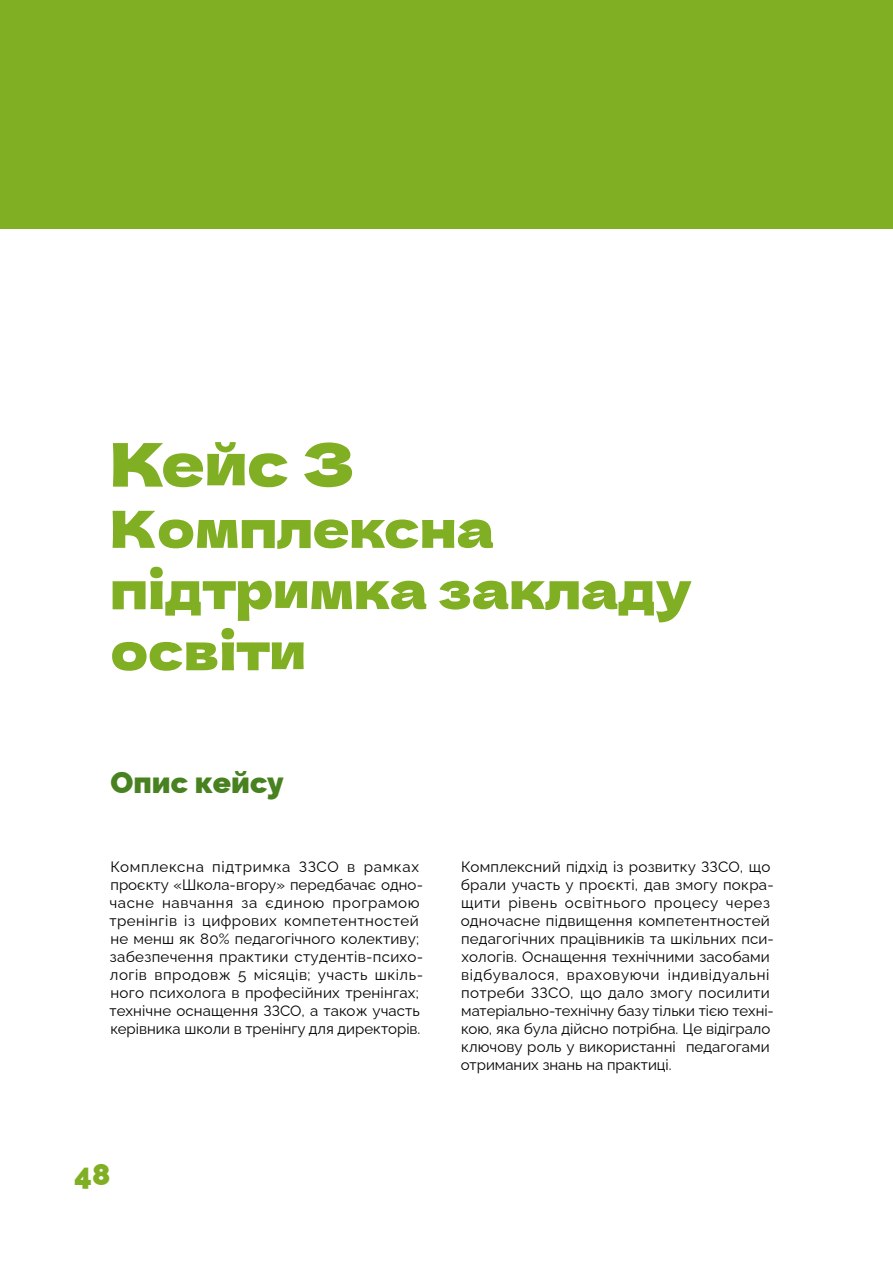
<style>
.page{position:relative;width:893px;height:1263px;background:#fff}
.page>*{position:absolute;margin:0;border:0;box-sizing:border-box;transform-origin:0 0}
.t1{font:60px "Dela Gothic One";color:#81af23}
.t2{font:51px/61.2px "Dela Gothic One";color:#81af23}
.t3{font:900 30px "Raleway";color:#488120}
.t4{font:900 30px "Raleway";color:#81af23}
.t5{font:15px/18px "Raleway";letter-spacing:.015em;color:#000}
</style>
<div class="page">
<div style="left:0;top:0;width:893px;height:228px;background:#81af23"></div>
<h1 class="t1" style="left:111px;top:418px;width:245px">Кейс 3</h1>
<h2 class="t2" style="left:111px;top:495px;width:582px">Комплексна підтримка закладу освіти</h2>
<h3 class="t3" style="left:111px;top:758px;width:175px">Опис кейсу</h3>
<p class="t5" style="left:109px;top:856px;width:315px">Комплексна підтримка ЗЗСО в рамках проєкту «Школа-вгору» передбачає одно&shy;часне навчання за єдиною програмою тренінгів із цифрових компетентностей не менш як 80% педагогічного колективу; забезпечення практики студентів-психо&shy;логів впродовж 5 місяців; участь шкіль&shy;ного психолога в професійних тренінгах; технічне оснащення ЗЗСО, а також участь керівника школи в тренінгу для директорів.</p>
<p class="t5" style="left:461px;top:856px;width:315px">Комплексний підхід із розвитку ЗЗСО, що брали участь у проєкті, дав змогу покра&shy;щити рівень освітнього процесу через одночасне підвищення компетентностей педагогічних працівників та шкільних пси&shy;хологів. Оснащення технічними засобами відбувалося, враховуючи індивідуальні потреби ЗЗСО, що дало змогу посилити матеріально-технічну базу тільки тією техні&shy;кою, яка була дійсно потрібна. Це відіграло ключову роль у використанні педагогами отриманих знань на практиці.</p>
<h3 class="t4" style="left:75px;top:1150px;width:37px">48</h3>
</div>
